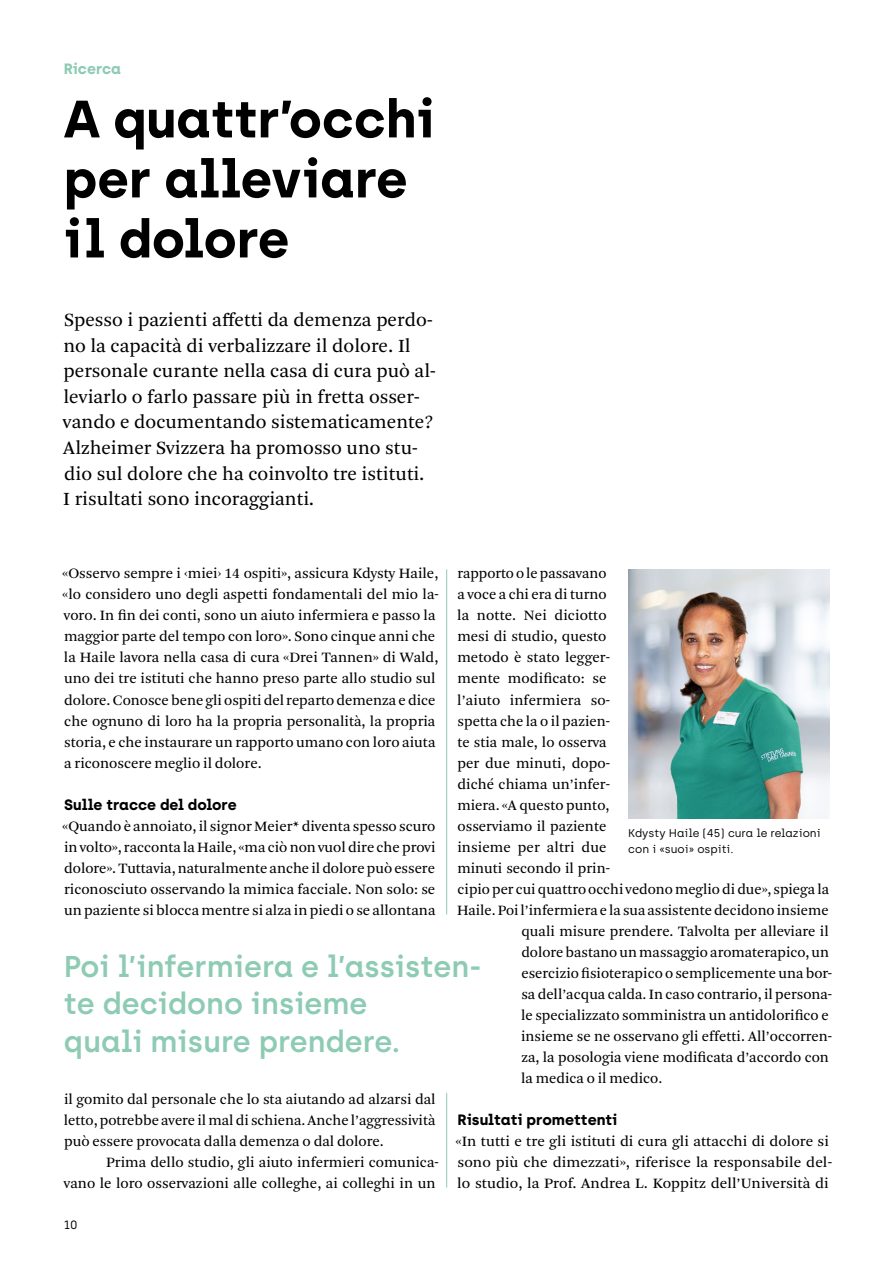
<style>
.page{position:relative;width:893px;height:1263px;background:#fff}
.page>*{position:absolute;margin:0;border:0;box-sizing:border-box;transform-origin:0 0}
.t1{font:700 52.5px/60px "Archia";color:#000}
.t2{font:600 30px/37.5px "Archia";color:#8ecbb4}
.t3{font:19.5px/25.5px "Arnhem Pro Blond";color:#000}
.t4{font:15px/21px "Arnhem";color:#000}
.t5{font:700 15px "Archia";color:#000}
.t6{font:700 15px "Archia";color:#8ecbb4}
.t7{font:12px "Archia";color:#000}
.t8{font:11.25px/15.8px "Archia";color:#000}
</style>
<div class="page">
<hr style="left:446px;top:569px;width:1px;height:345px;background:#8ecbb4">
<hr style="left:446px;top:1093px;width:1px;height:94px;background:#8ecbb4">
<img style="left:628px;top:569px;width:201px;height:249px">
<p class="t6" style="left:64px;top:60px;width:59px">Ricerca</p>
<h1 class="t1" style="left:64px;top:88px;width:372px">A quattr’occhi per alleviare il dolore</h1>
<p class="t3" style="left:63px;top:308px;width:374px">Spesso i pazienti affetti da demenza perdo&shy;no la capacità di verbalizzare il dolore. Il personale curante nella casa di cura può al&shy;leviarlo o farlo passare più in fretta osser&shy;vando e documentando sistematicamente?<br>Alzheimer Svizzera ha promosso uno stu&shy;dio sul dolore che ha coinvolto tre istituti.<br>I risultati sono incoraggianti.</p>
<p class="t4" style="left:457px;top:563px;width:151px">rapporto o le passavano</p>
<p class="t4" style="left:458px;top:584px;width:151px">a voce a chi era di turno</p>
<p class="t4" style="left:457px;top:605px;width:151px">la notte. Nei diciotto</p>
<p class="t4" style="left:457px;top:626px;width:151px">mesi di studio, questo</p>
<p class="t4" style="left:457px;top:647px;width:154px">metodo è stato legger-</p>
<p class="t4" style="left:457px;top:668px;width:151px">mente modificato: se</p>
<p class="t4" style="left:457px;top:689px;width:154px">l’aiuto infermiera so-</p>
<p class="t4" style="left:458px;top:710px;width:154px">spetta che la o il pazien-</p>
<p class="t4" style="left:457px;top:731px;width:151px">te stia male, lo osserva</p>
<p class="t4" style="left:457px;top:752px;width:154px">per due minuti, dopo-</p>
<p class="t4" style="left:458px;top:773px;width:154px">diché chiama un’infer-</p>
<p class="t4" style="left:457px;top:794px;width:154px">miera. «A questo punto,</p>
<p class="t4" style="left:457px;top:815px;width:150px">osserviamo il paziente</p>
<p class="t4" style="left:457px;top:836px;width:151px">insieme per altri due</p>
<p class="t4" style="left:457px;top:857px;width:154px">minuti secondo il prin-</p>
<p class="t4" style="left:458px;top:878px;width:373px">cipio per cui quattro occhi vedono meglio di due», spiega la</p>
<p class="t4" style="left:457px;top:899px;width:373px">Haile. Poi l’infermiera e la sua assistente decidono insieme</p>
<p class="t4" style="left:521px;top:920px;width:309px">quali misure prendere. Talvolta per alleviare il</p>
<p class="t4" style="left:521px;top:941px;width:309px">dolore bastano un massaggio aromaterapico, un</p>
<p class="t4" style="left:521px;top:962px;width:312px">esercizio fisioterapico o semplicemente una bor-</p>
<p class="t4" style="left:521px;top:983px;width:312px">sa dell’acqua calda. In caso contrario, il persona-</p>
<p class="t4" style="left:521px;top:1004px;width:309px">le specializzato somministra un antidolorifico e</p>
<p class="t4" style="left:521px;top:1025px;width:312px">insieme se ne osservano gli effetti. All’occorren-</p>
<p class="t4" style="left:521px;top:1046px;width:309px">za, la posologia viene modificata d’accordo con</p>
<p class="t4" style="left:521px;top:1067px;width:143px">la medica o il medico.</p>
<p class="t5" style="left:458px;top:1110px;width:161px">Risultati promettenti</p>
<p class="t4" style="left:456px;top:1130px;width:378px">«In tutti e tre gli istituti di cura gli attacchi di dolore si sono più che dimezzati», riferisce la responsabile del&shy;lo studio, la Prof. Andrea L. Koppitz dell’Università di</p>
<p class="t4" style="left:63px;top:563px;width:378px">«Osservo sempre i ‹miei› 14 ospiti», assicura Kdysty Haile, «lo considero uno degli aspetti fondamentali del mio la&shy;voro. In fin dei conti, sono un aiuto infermiera e passo la maggior parte del tempo con loro». Sono cinque anni che la Haile lavora nella casa di cura «Drei Tannen» di Wald, uno dei tre istituti che hanno preso parte allo studio sul dolore. Conosce bene gli ospiti del reparto demenza e dice che ognuno di loro ha la propria personalità, la propria storia, e che instaurare un rapporto umano con loro aiuta a riconoscere meglio il dolore.</p>
<p class="t5" style="left:64px;top:795px;width:174px">Sulle tracce del dolore</p>
<p class="t4" style="left:63px;top:815px;width:374px;text-align:justify">«Quando è annoiato, il signor Meier* diventa spesso scuro in volto», racconta la Haile, «ma ciò non vuol dire che provi dolore». Tuttavia, naturalmente anche il dolore può essere riconosciuto osservando la mimica facciale. Non solo: se un paziente si blocca mentre si alza in piedi o se allontana</p>
<p class="t8" style="left:628px;top:825px;width:194px">Kdysty Haile (45) cura le relazioni con i «suoi» ospiti.</p>
<h2 class="t2" style="left:64px;top:947px;width:419px">Poi l’infermiera e l’assisten&shy;te decidono insieme<br>quali misure prendere.</h2>
<p class="t4" style="left:64px;top:1088px;width:373px;text-align:justify">il gomito dal personale che lo sta aiutando ad alzarsi dal letto, potrebbe avere il mal di schiena. Anche l’aggressività può essere provocata dalla demenza o dal dolore.</p>
<p class="t4" style="left:64px;top:1151px;width:376px;text-align:right">Prima dello studio, gli aiuto infermieri comunica-<br>vano le loro osservazioni alle colleghe, ai colleghi in un</p>
<p class="t7" style="left:64px;top:1218px;width:15px">10</p>
</div>
